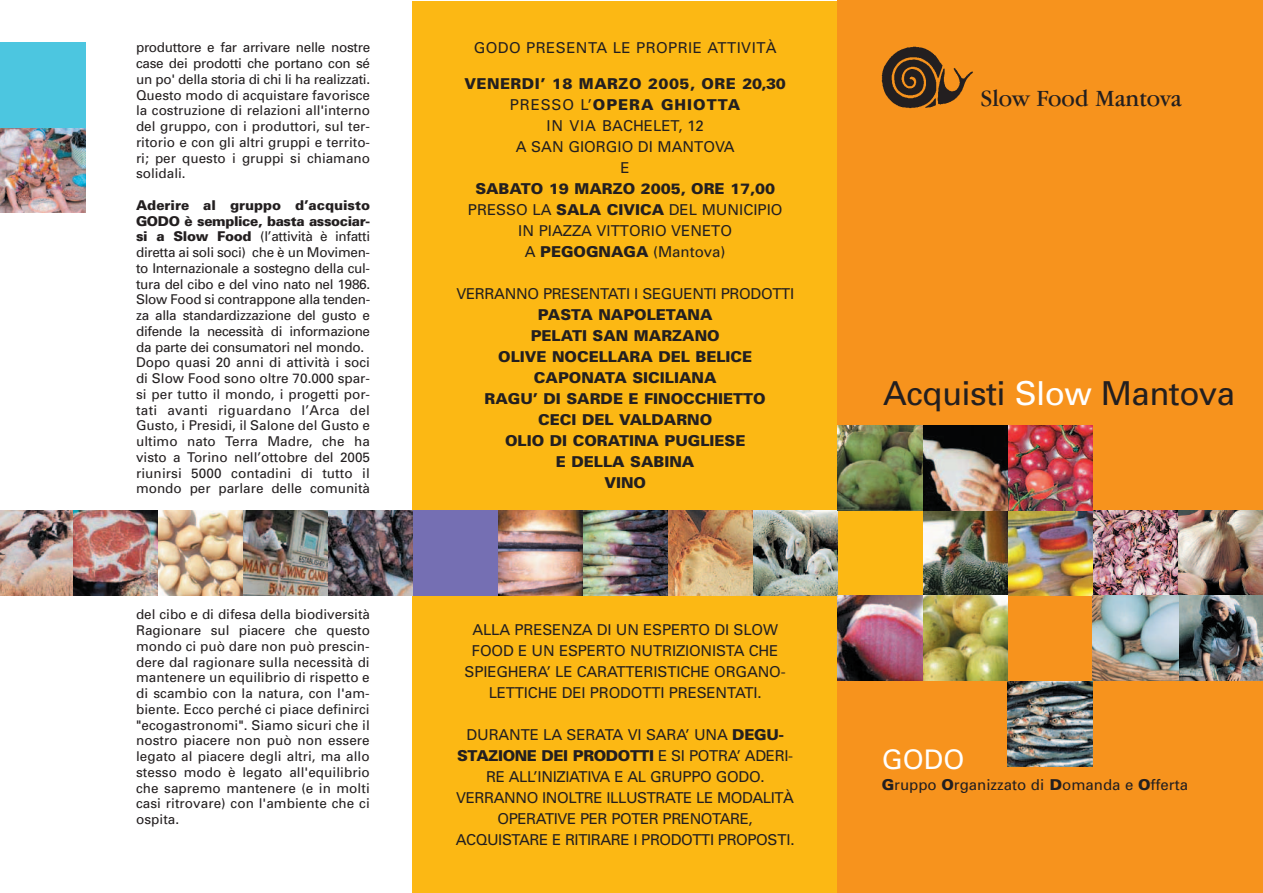
<style>
.page{position:relative;width:1263px;height:893px;background:#fff}
.page>*{position:absolute;margin:0;border:0;box-sizing:border-box;transform-origin:0 0}
.t1{font:33px "Univers";letter-spacing:-.015em;color:#231f20}
.t2{font:27px "Univers";color:#fff}
.t3{font:24px "Apple Garamond";color:#231f20;scale:1.2 1}
.t4{font:15px/21px "Univers";letter-spacing:-.01em;color:#231f20;text-align:center}
.t5{font:15px/21px "Univers";letter-spacing:-.03em;color:#231f20;text-align:center}
.t6{font:900 15px/21px "Univers";color:#231f20;text-align:center}
.t7{font:15px "Univers";letter-spacing:.03em;color:#231f20}
.t8{font:13.5px/15.8px "Univers";color:#231f20;text-align:justify}
.s1{font-weight:900}
.s2{color:#fff}
</style>
<div class="page">
<div style="left:412px;top:1px;width:426px;height:892px;background:#fcb814"></div>
<div style="left:838px;top:0;width:425px;height:893px;background:#f7931d"></div>
<img style="left:881px;top:46px;width:92px;height:63px">
<img style="left:1178px;top:510px;width:85px;height:85px">
<img style="left:1093px;top:510px;width:85px;height:85px">
<img style="left:1008px;top:510px;width:85px;height:85px">
<img style="left:923px;top:510px;width:85px;height:85px">
<div style="left:838px;top:510px;width:85px;height:85px;background:#fcb814"></div>
<img style="left:753px;top:510px;width:85px;height:85px">
<img style="left:668px;top:510px;width:85px;height:85px">
<img style="left:583px;top:510px;width:85px;height:85px">
<img style="left:497px;top:510px;width:86px;height:85px">
<div style="left:412px;top:510px;width:85px;height:85px;background:#756fb3"></div>
<img style="left:327px;top:510px;width:85px;height:85px">
<img style="left:242px;top:510px;width:85px;height:85px">
<img style="left:157px;top:510px;width:85px;height:85px">
<img style="left:72px;top:510px;width:85px;height:85px">
<img style="left:0;top:510px;width:72px;height:85px">
<img style="left:1008px;top:425px;width:85px;height:85px">
<img style="left:923px;top:425px;width:85px;height:85px">
<img style="left:838px;top:425px;width:85px;height:85px">
<img style="left:1178px;top:595px;width:85px;height:85px">
<img style="left:1093px;top:595px;width:85px;height:85px">
<img style="left:1008px;top:682px;width:85px;height:85px">
<img style="left:923px;top:595px;width:85px;height:85px">
<img style="left:838px;top:595px;width:85px;height:85px">
<img style="left:0;top:128px;width:85px;height:85px">
<div style="left:0;top:43px;width:85px;height:85px;background:#4cc6e0"></div>
<p class="t8" style="left:136px;top:41px;width:236px">produttore e far arrivare nelle nostre case dei prodotti che portano con sé un po' della storia di chi li ha realizzati.<br>Questo modo di acquistare favorisce la costruzione di relazioni all'interno del gruppo, con i produttori, sul ter&shy;ritorio e con gli altri gruppi e territo&shy;ri; per questo i gruppi si chiamano solidali.</p>
<p class="t8" style="left:136px;top:198px;width:236px;text-align:left"><span class="s1">Aderire al gruppo d’acquisto GODO è semplice, basta associar&shy;si a Slow Food</span> (l’attività è infatti diretta ai soli soci) che è un Movimen&shy;to Internazionale a sostegno della cul&shy;tura del cibo e del vino nato nel 1986.<br>Slow Food si contrappone alla tenden&shy;za alla standardizzazione del gusto e difende la necessità di informazione da parte dei consumatori nel mondo.<br>Dopo quasi 20 anni di attività i soci di Slow Food sono oltre 70.000 spar&shy;si per tutto il mondo, i progetti por&shy;tati avanti riguardano l’Arca del Gusto, i Presidi, il Salone del Gusto e ultimo nato Terra Madre, che ha visto a Torino nell’ottobre del 2005 riunirsi 5000 contadini di tutto il mondo per parlare delle comunità</p>
<p class="t8" style="left:136px;top:608px;width:235px">del cibo e di difesa della biodiversità Ragionare sul piacere che questo mondo ci può dare non può prescin&shy;dere dal ragionare sulla necessità di mantenere un equilibrio di rispetto e di scambio con la natura, con l'am&shy;biente. Ecco perché ci piace definirci "ecogastronomi". Siamo sicuri che il nostro piacere non può non essere legato al piacere degli altri, ma allo stesso modo è legato all'equilibrio che sapremo mantenere (e in molti casi ritrovare) con l'ambiente che ci ospita.</p>
<p class="t7" style="left:474px;top:43px;width:304px">GODO PRESENTA LE PROPRIE ATTIVITÀ</p>
<p class="t4" style="left:464px;top:75px;width:323px"><span class="s1">VENERDI’ 18 MARZO 2005, ORE 20,30<br></span>PRESSO L’<span class="s1">OPERA GHIOTTA<br></span>IN VIA BACHELET, 12<br>A SAN GIORGIO DI MANTOVA<br>E</p>
<p class="t4" style="left:468px;top:180px;width:316px"><span class="s1">SABATO 19 MARZO 2005, ORE 17,00<br></span>PRESSO LA <span class="s1">SALA CIVICA</span> DEL MUNICIPIO<br>IN PIAZZA VITTORIO VENETO<br>A <span class="s1">PEGOGNAGA</span> (Mantova)</p>
<p class="t4" style="left:456px;top:285px;width:339px">VERRANNO PRESENTATI I SEGUENTI PRODOTTI</p>
<p class="t6" style="left:485px;top:306px;width:283px">PASTA NAPOLETANA<br>PELATI SAN MARZANO<br>OLIVE NOCELLARA DEL BELICE<br>CAPONATA SICILIANA<br>RAGU’ DI SARDE E FINOCCHIETTO<br>CECI DEL VALDARNO<br>OLIO DI CORATINA PUGLIESE<br>E DELLA SABINA<br>VINO</p>
<p class="t4" style="left:465px;top:621px;width:323px">ALLA PRESENZA DI UN ESPERTO DI SLOW FOOD E UN ESPERTO NUTRIZIONISTA CHE SPIEGHERA’ LE CARATTERISTICHE ORGANO-LETTICHE DEI PRODOTTI PRESENTATI.</p>
<p class="t5" style="left:456px;top:726px;width:340px">DURANTE LA SERATA VI SARA’ UNA <span class="s1">DEGU-STAZIONE DEI PRODOTTI</span> E SI POTRA’ ADERI-RE ALL’INIZIATIVA E AL GRUPPO GODO.<br>VERRANNO INOLTRE ILLUSTRATE LE MODALITÀ OPERATIVE PER POTER PRENOTARE, ACQUISTARE E RITIRARE I PRODOTTI PROPOSTI.</p>
<h3 class="t3" style="left:980px;top:90px;width:169px">Slow Food Mantova</h3>
<h1 class="t1" style="left:883px;top:381px;width:353px">Acquisti <span class="s2">Slow</span> Mantova</h1>
<h2 class="t2" style="left:882px;top:750px;width:84px">GODO</h2>
<p class="t4" style="left:882px;top:776px;width:308px"><span class="s1">G</span>ruppo <span class="s1">O</span>rganizzato di <span class="s1">D</span>omanda e <span class="s1">O</span>fferta</p>
</div>
